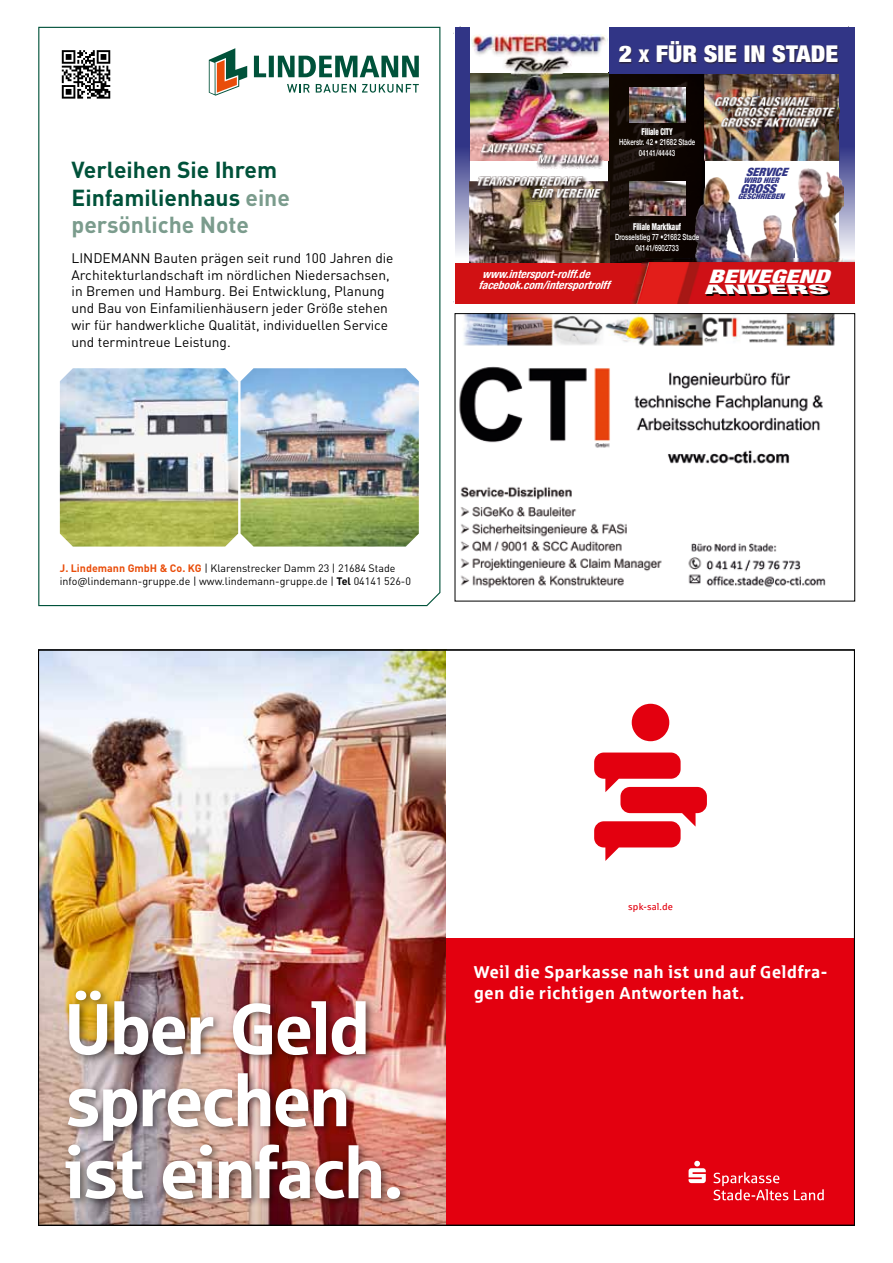
<style>
.page{position:relative;width:893px;height:1263px;background:#fff}
.page>*{position:absolute;margin:0;border:0;box-sizing:border-box;transform-origin:0 0}
.t1{font:72px/72px "Sparkasse Head";letter-spacing:-.005em;color:#fff}
.t2{font:900 condensed 23.1px "Helvetica Neue";color:#fff;scale:1.11 1}
.t3{font:700 22.95px/27.5px "DINOT";color:#00523a}
.t4{font:italic 900 condensed 18.6px "Helvetica Neue";color:#fff;scale:1.43 1}
.t5{font:700 17.25px/20.7px "Sparkasse Rg";letter-spacing:.015em;color:#fff}
.t6{font:13.8px/16.8px "DINOT";color:#000}
.t7{font:italic 900 condensed 13.05px "Helvetica Neue";color:#fff;scale:2.85 1}
.t8{font:italic 900 condensed 12.15px "Helvetica Neue";color:#313586;scale:1.06 1}
.t9{font:italic 900 condensed 11.4px "Helvetica Neue";color:#313586;scale:1.06 1}
.t10{font:italic 700 condensed 11.25px/11.7px "Helvetica Neue";color:#fff}
.t11{font:10.65px/12.8px "DINOT";color:#000}
.t12{font:9.6px "Sparkasse Rg";letter-spacing:.01em;color:#e3000f}
.t13{font:900 condensed 9.45px "Helvetica Neue";color:#fff;scale:.72 1}
.t14{font:500 8.55px/10.2px "Helvetica Neue";color:#fff;text-align:center;scale:.72 1}
.t15{font:italic 900 condensed 7.65px "Helvetica Neue";color:#313586;scale:1.06 1}
.s1{color:#7b9c8d}
.s2{font-size:17.55px}
.s3{font-weight:700;color:#e94d0a}
.s4{font-weight:700}
</style>
<div class="page">
<img style="left:455px;top:315px;width:400px;height:287px">
<img style="left:609px;top:73px;width:95px;height:190px">
<img style="left:470px;top:73px;width:139px;height:88px">
<img style="left:704px;top:73px;width:135px;height:87px">
<svg style="left:455px;top:27px;width:15px;height:236px;background:#6567a3"></svg>
<img style="left:470px;top:182px;width:139px;height:81px">
<img style="left:480px;top:144px;width:123px;height:25px">
<svg style="left:839px;top:73px;width:16px;height:180px;background:#6063a1"></svg>
<img style="left:750px;top:216px;width:43px;height:42px">
<img style="left:695px;top:178px;width:55px;height:80px">
<div style="left:455px;top:263px;width:242px;height:40px;background:#d11113"></div>
<img style="left:793px;top:169px;width:51px;height:89px">
<div style="left:609px;top:27px;width:246px;height:46px;background:#313586"></div>
<img style="left:619px;top:41px;width:220px;height:23px">
<img style="left:629px;top:88px;width:56px;height:34px">
<img style="left:629px;top:181px;width:56px;height:35px">
<img style="left:471px;top:34px;width:136px;height:42px">
<img style="left:477px;top:176px;width:128px;height:27px">
<img style="left:714px;top:97px;width:125px;height:35px">
<img style="left:628px;top:258px;width:227px;height:45px">
<img style="left:635px;top:263px;width:220px;height:40px">
<img style="left:706px;top:286px;width:123px;height:9px">
<svg style="left:455px;top:27px;width:6px;height:7px"></svg>
<img style="left:38px;top:27px;width:402px;height:579px">
<svg style="left:254px;top:56px;width:165px;height:21px"></svg>
<svg style="left:287px;top:84px;width:23px;height:9px"></svg>
<svg style="left:316px;top:84px;width:40px;height:9px"></svg>
<svg style="left:362px;top:84px;width:57px;height:9px"></svg>
<svg style="left:209px;top:48px;width:38px;height:48px"></svg>
<img style="left:41px;top:653px;width:405px;height:569px">
<div style="left:446px;top:938px;width:409px;height:287px;background:#e3000f"></div>
<svg style="left:594px;top:752px;width:113px;height:109px"></svg>
<svg style="left:632px;top:704px;width:37px;height:37px"></svg>
<svg style="left:713px;top:1172px;width:111px;height:28px"></svg>
<svg style="left:689px;top:1161px;width:17px;height:22px"></svg>
<div style="left:61px;top:986px;width:349px;height:223px;background:#000;opacity:.55"></div>
<h3 class="t3" style="left:72px;top:155px;width:220px">Verleihen Sie Ihrem<br>Einfamilienhaus <span class="s1">eine persönliche Note</span></h3>
<p class="t6" style="left:72px;top:249px;width:323px">LINDEMANN Bauten prägen seit rund 100 Jahren die Architekturlandschaft im nördlichen Niedersachsen, in Bremen und Hamburg. Bei Entwicklung, Planung und Bau von Einfamilienhäusern jeder Größe stehen wir für handwerkliche Qualität, individuellen Service und termintreue Leistung.</p>
<h2 class="t2" style="left:619px;top:34px;width:199px">2 <span class="s2">X</span> FÜR SIE IN STADE</h2>
<p class="t13" style="left:642px;top:124px;width:45px">Filiale CITY</p>
<p class="t14" style="left:619px;top:137px;width:107px">Hökerstr. 42 • 21682 Stade<br>04141/44443</p>
<p class="t13" style="left:633px;top:219px;width:68px">Filiale Marktkauf</p>
<p class="t14" style="left:615px;top:231px;width:118px">Drosselstieg 77 •21682 Stade<br>04141/6902733</p>
<p class="t9" style="left:746px;top:162px;width:46px">SERVICE</p>
<p class="t15" style="left:743px;top:174px;width:39px">WIRD HIER</p>
<p class="t8" style="left:740px;top:178px;width:41px">GROSS</p>
<p class="t15" style="left:738px;top:190px;width:49px">GESCHRIEBEN</p>
<p class="t10" style="left:478px;top:267px;width:138px;text-indent:4px">www.intersport-rolff.de facebook.com/intersportrolff</p>
<h3 class="t4" style="left:708px;top:261px;width:92px">BEWEGEND</h3>
<p class="t7" style="left:705px;top:279px;width:47px">ANDERS</p>
<p class="t11" style="left:60px;top:561px;width:353px"><span class="s3">J. Lindemann GmbH &amp; Co. KG</span> | Klarenstrecker Damm 23 | 21684 Stade info@lindemann-gruppe.de | www.lindemann-gruppe.de | <span class="s4">Tel</span> 04141 526-0</p>
<h1 class="t1" style="left:65px;top:990px;width:338px">Über Geld sprechen ist einfach.</h1>
<p class="t12" style="left:628px;top:901px;width:46px">spk-sal.de</p>
<p class="t5" style="left:474px;top:961px;width:355px">Weil die Sparkasse nah ist und auf Geldfra&shy;gen die richtigen Antworten hat.</p>
</div>
